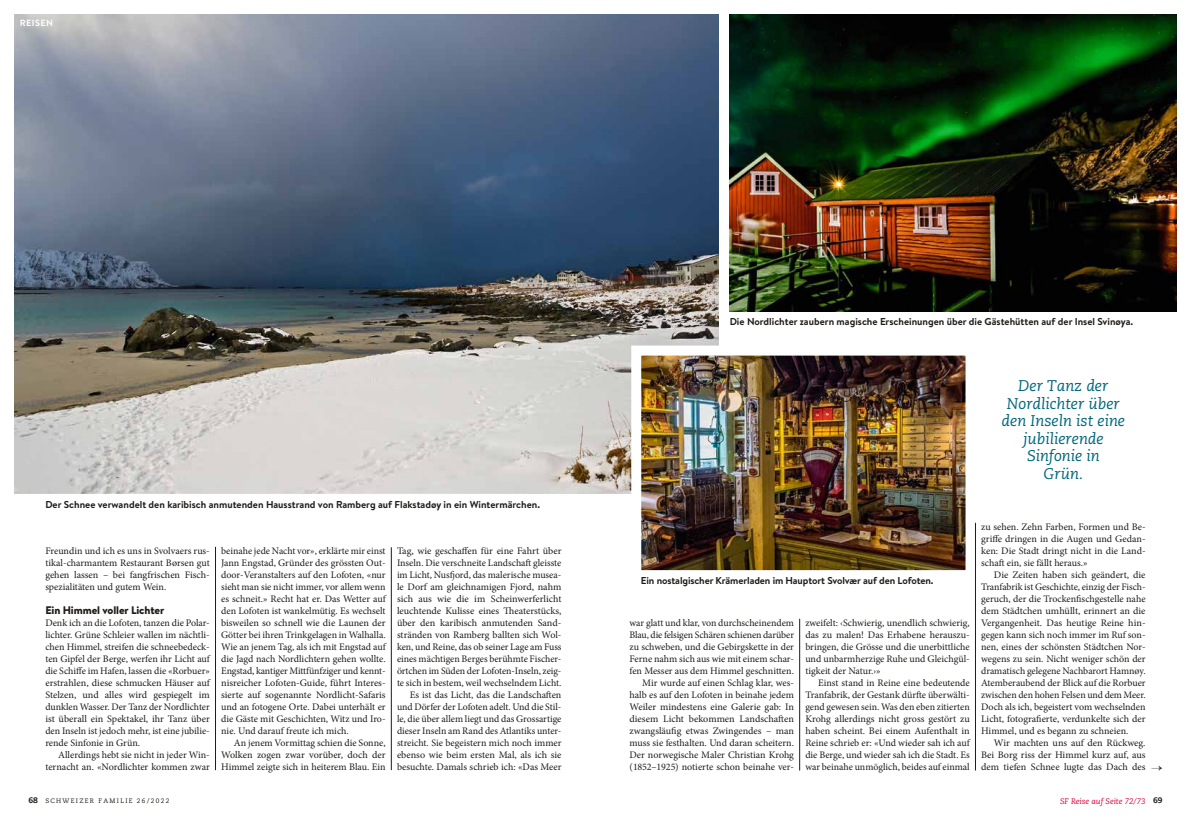
<style>
.page{position:relative;width:1191px;height:823px;background:#fff}
.page>*{position:absolute;margin:0;border:0;box-sizing:border-box;transform-origin:0 0}
.t1{font:italic 15.5px/17.5px "Caecilia";color:#00677a;text-align:center}
.t2{font:900 11px "Brandon Text";letter-spacing:-.01em;color:#1f1c19}
.t3{font:10px/12px "Minion Pro";color:#1f1c19;text-align:justify}
.t4{font:700 10px "Brandon Text";color:#1f1c19}
.t5{font:700 9px "Brandon Grotesque";letter-spacing:.04em;color:#fff}
.t6{font:italic 8px "Caecilia";color:#dd0037}
.t7{font:6.5px "Caecilia";letter-spacing:.2em;color:#1f1c19}
.s1{font-weight:800;font-size:8px}
.s2{font-weight:800;font-style:normal;color:#1f1c19}
</style>
<div class="page">
<img style="left:14px;top:14px;width:704px;height:479px">
<img style="left:729px;top:14px;width:447px;height:297px">
<img style="left:642px;top:356px;width:322px;height:212px">
<div style="left:631px;top:345px;width:344px;height:234px;border:10px solid #fff"></div>
<hr style="left:391px;top:547px;width:1px;height:222px;background:#1f1c19">
<hr style="left:215px;top:546px;width:1px;height:223px;background:#1f1c19">
<hr style="left:975px;top:522px;width:1px;height:248px;background:#1f1c19">
<hr style="left:799px;top:618px;width:1px;height:152px;background:#1f1c19">
<p class="t5" style="left:20px;top:17px;width:35px">REISEN</p>
<p class="t4" style="left:45px;top:497px;width:496px">Der Schnee verwandelt den karibisch anmutenden Hausstrand von Ramberg auf Flakstadøy in ein Wintermärchen.</p>
<p class="t3" style="left:45px;top:544px;width:166px">Freundin und ich es uns in Svolvaers rus&shy;tikal-charmantem Restaurant Børsen gut gehen lassen – bei fangfrischen Fisch&shy;spezialitäten und gutem Wein.</p>
<p class="t2" style="left:45px;top:602px;width:120px">Ein Himmel voller Lichter</p>
<p class="t3" style="left:45px;top:616px;width:166px">Denk ich an die Lofoten, tanzen die Polar&shy;lichter. Grüne Schleier wallen im nächtli&shy;chen Himmel, streifen die schneebedeck&shy;ten Gipfel der Berge, werfen ihr Licht auf die Schiffe im Hafen, lassen die «Rorbuer» erstrahlen, diese schmucken Häuser auf Stelzen, und alles wird gespiegelt im dunklen Wasser. Der Tanz der Nordlichter ist überall ein Spektakel, ihr Tanz über den Inseln ist jedoch mehr, ist eine jubilie&shy;rende Sinfonie in Grün.</p>
<p class="t3" style="left:45px;top:748px;width:166px;text-align:right">Allerdings hebt sie nicht in jeder Win&shy;ternacht an. «Nordlichter kommen zwar</p>
<p class="t3" style="left:221px;top:544px;width:166px">beinahe jede Nacht vor», erklärte mir einst Jann Engstad, Gründer des grössten Out&shy;door-Veranstalters auf den Lofoten, «nur sieht man sie nicht immer, vor allem wenn es schneit.» Recht hat er. Das Wetter auf den Lofoten ist wankelmütig. Es wechselt bisweilen so schnell wie die Launen der Götter bei ihren Trinkgelagen in Walhalla.<br>Wie an jenem Tag, als ich mit Engstad auf die Jagd nach Nordlichtern gehen wollte.<br>Engstad, kantiger Mittfünfziger und kennt&shy;nisreicher Lofoten-Guide, führt Interes&shy;sierte auf sogenannte Nordlicht-Safaris und an fotogene Orte. Dabei unterhält er die Gäste mit Geschichten, Witz und Iro&shy;nie. Und darauf freute ich mich.</p>
<p class="t3" style="left:221px;top:736px;width:166px;text-indent:13px">An jenem Vormittag schien die Sonne, Wolken zogen zwar vorüber, doch der Himmel zeigte sich in heiterem Blau. Ein</p>
<p class="t3" style="left:397px;top:544px;width:166px;text-align:right">Tag, wie geschaffen für eine Fahrt über Inseln. Die verschneite Landschaft gleisste im Licht, Nusfjord, das malerische musea&shy;le Dorf am gleichnamigen Fjord, nahm sich aus wie die im Scheinwerferlicht leuchtende Kulisse eines Theaterstücks, über den karibisch anmutenden Sand&shy;stränden von Ramberg ballten sich Wol&shy;ken, und Reine, das ob seiner Lage am Fuss eines mächtigen Berges berühmte Fischer&shy;örtchen im Süden der Lofoten-Inseln, zeig&shy;te sich in bestem, weil wechselndem Licht.<br>Es ist das Licht, das die Landschaften und Dörfer der Lofoten adelt. Und die Stil&shy;le, die über allem liegt und das Grossartige dieser Inseln am Rand des Atlantiks unter&shy;streicht. Sie begeistern mich noch immer ebenso wie beim ersten Mal, als ich sie besuchte. Damals schrieb ich: «Das Meer</p>
<p class="t4" style="left:729px;top:314px;width:405px">Die Nordlichter zaubern magische Erscheinungen über die Gästehütten auf der Insel Svinøya.</p>
<h1 class="t1" style="left:1001px;top:377px;width:125px">Der Tanz der<br>Nordlichter über den Inseln ist eine jubilierende<br>Sinfonie in<br>Grün.</h1>
<p class="t4" style="left:641px;top:573px;width:294px">Ein nostalgischer Krämerladen im Hauptort Svolvær auf den Lofoten.</p>
<p class="t3" style="left:629px;top:616px;width:166px;text-align:right">war glatt und klar, von durchscheinendem Blau, die felsigen Schären schienen darüber zu schweben, und die Gebirgskette in der Ferne nahm sich aus wie mit einem schar&shy;fen Messer aus dem Himmel geschnitten.<br>Mir wurde auf einen Schlag klar, wes&shy;halb es auf den Lofoten in beinahe jedem Weiler mindestens eine Galerie gab: In diesem Licht bekommen Landschaften zwangsläufig etwas Zwingendes – man muss sie festhalten. Und daran scheitern.<br>Der norwegische Maler Christian Krohg (1852–1925) notierte schon beinahe ver-</p>
<p class="t3" style="left:805px;top:616px;width:166px">zweifelt: ‹Schwierig, unendlich schwierig, das zu malen! Das Erhabene herauszu&shy;bringen, die Grösse und die unerbittliche und unbarmherzige Ruhe und Gleichgül&shy;tigkeit der Natur.›»</p>
<p class="t3" style="left:805px;top:676px;width:166px;text-indent:13px">Einst stand in Reine eine bedeutende Tranfabrik, der Gestank dürfte überwälti&shy;gend gewesen sein. Was den eben zitierten Krohg allerdings nicht gross gestört zu haben scheint. Bei einem Aufenthalt in Reine schrieb er: «Und wieder sah ich auf die Berge, und wieder sah ich die Stadt. Es war beinahe unmöglich, beides auf einmal</p>
<p class="t3" style="left:981px;top:520px;width:166px">zu sehen. Zehn Farben, Formen und Be&shy;griffe dringen in die Augen und Gedan&shy;ken: Die Stadt dringt nicht in die Land&shy;schaft ein, sie fällt heraus.»</p>
<p class="t3" style="left:981px;top:568px;width:166px;text-indent:13px">Die Zeiten haben sich geändert, die Tranfabrik ist Geschichte, einzig der Fisch&shy;geruch, der die Trockenfischgestelle nahe dem Städtchen umhüllt, erinnert an die Vergangenheit. Das heutige Reine hin&shy;gegen kann sich noch immer im Ruf son&shy;nen, eines der schönsten Städtchen Nor&shy;wegens zu sein. Nicht weniger schön der dramatisch gelegene Nachbarort Hamnøy.<br>Atemberaubend der Blick auf die Rorbuer zwischen den hohen Felsen und dem Meer.<br>Doch als ich, begeistert vom wechselnden Licht, fotografierte, verdunkelte sich der Himmel, und es begann zu schneien.</p>
<p class="t3" style="left:981px;top:736px;width:166px;text-indent:13px">Wir machten uns auf den Rückweg.<br>Bei Borg riss der Himmel kurz auf, aus dem tiefen Schnee lugte das Dach des</p>
<p class="t7" style="left:28px;top:796px;width:143px"><span class="s1">68</span> SCHWEIZER FAMILIE 26/2022</p>
<p class="t6" style="left:1060px;top:796px;width:104px">SF Reise auf Seite 72/73 <span class="s2">69</span></p>
</div>
